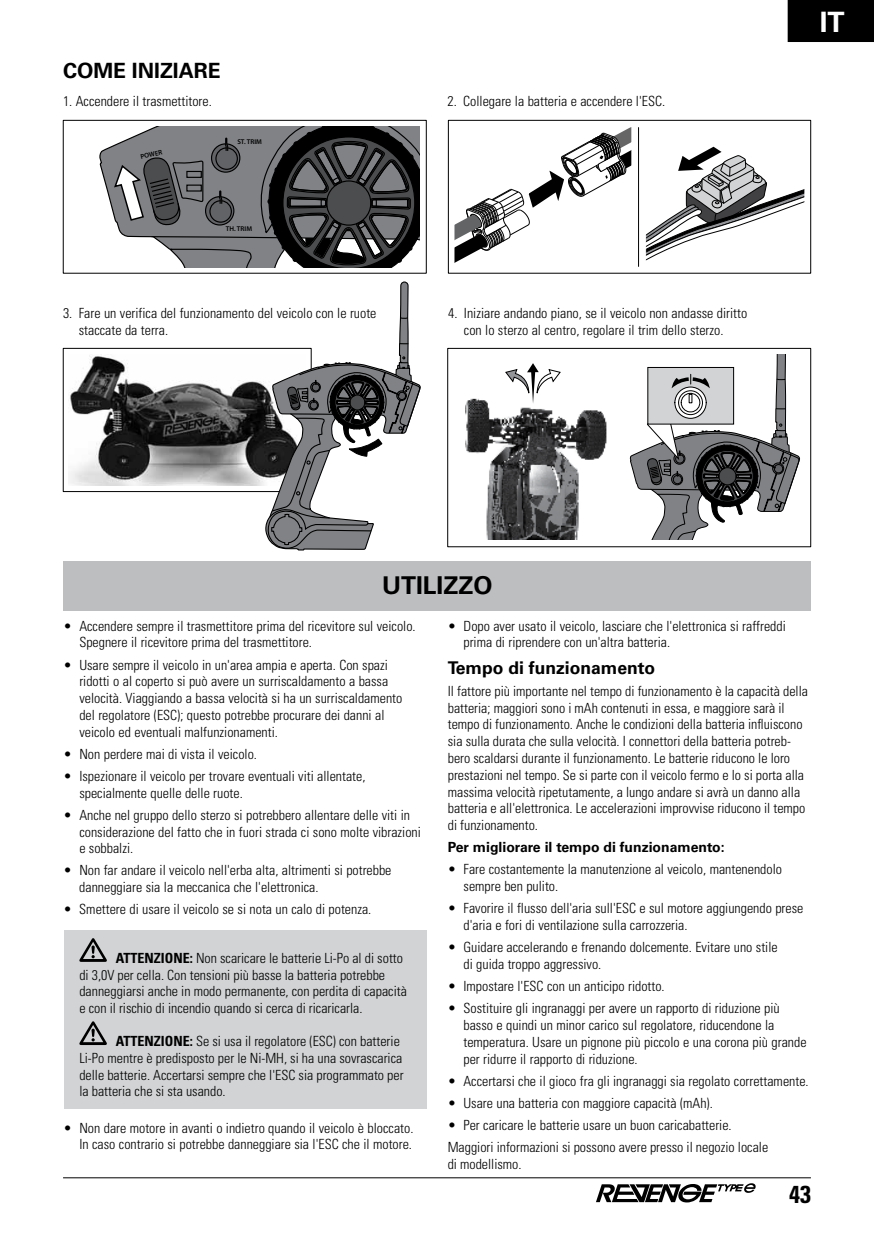
<style>
.page{position:relative;width:874px;height:1241px;background:#fff}
.page>*{position:absolute;margin:0;border:0;box-sizing:border-box;transform-origin:0 0}
.t1{font:700 28px "Univers LT Std";color:#fff}
.t2{font:700 24.5px "Univers LT Std";color:#000}
.t3{font:700 condensed 24.5px "Univers LT Std";color:#000}
.t4{font:700 21px "Univers LT Std";color:#000}
.t5{font:700 17.5px "Univers LT Std";color:#000}
.t6{font:300 condensed 14px/16.8px "Univers LT Std";color:#000}
.t7{font:700 14px "Univers LT Std";color:#000}
.t8{font:600 7px "Myriad Pro";color:#000}
.s1{font-weight:700}
</style>
<div class="page">
<hr style="left:63px;top:1177px;width:747px;height:1px;background:#000">
<div style="left:787px;top:0;width:86px;height:42px;background:#000"></div>
<svg style="left:596px;top:1183px;width:159px;height:19px"></svg>
<div style="left:63px;top:348px;width:248px;height:143px;background:#fff;border:1px solid #000"></div>
<img style="left:69px;top:355px;width:195px;height:131px">
<svg style="left:264px;top:281px;width:157px;height:270px"></svg>
<div style="left:63px;top:120px;width:363px;height:153px;background:#fff;border:1px solid #000"></div>
<svg style="left:99px;top:126px;width:320px;height:142px;background:#67686a"></svg>
<div style="left:64px;top:929px;width:362px;height:179px;background:#d1d3d4"></div>
<svg style="left:79px;top:938px;width:28px;height:23px"></svg>
<svg style="left:79px;top:1021px;width:28px;height:23px"></svg>
<div style="left:64px;top:561px;width:746px;height:49px;background:#bcbec0"></div>
<svg style="left:629px;top:354px;width:170px;height:186px"></svg>
<img style="left:465px;top:398px;width:142px;height:142px">
<svg style="left:504px;top:363px;width:57px;height:40px"></svg>
<div style="left:447px;top:348px;width:363px;height:199px;border:1px solid #000"></div>
<div style="left:448px;top:120px;width:362px;height:153px;background:#fff;border:1px solid #000"></div>
<svg style="left:454px;top:127px;width:177px;height:136px"></svg>
<hr style="left:637px;top:127px;width:1px;height:139px;background:#000">
<svg style="left:645px;top:146px;width:159px;height:115px"></svg>
<h3 class="t4" style="left:63px;top:59px;width:159px">Come iniziare</h3>
<p class="t6" style="left:63px;top:92px;width:150px">1. Accendere il trasmettitore.</p>
<p class="t8" style="left:140px;top:152px;width:24px;rotate:-12deg">POWER</p>
<p class="t8" style="left:237px;top:138px;width:26px">ST. TRIM</p>
<p class="t8" style="left:226px;top:225px;width:28px">TH. TRIM</p>
<p class="t6" style="left:79px;top:304px;width:299px;text-indent:-16px">3. Fare un verifica del funzionamento del veicolo con le ruote staccate da terra.</p>
<p class="t6" style="left:447px;top:92px;width:219px">2. Collegare la batteria e accendere l'ESC.</p>
<p class="t6" style="left:448px;top:304px;width:300px;text-align:center">4. Iniziare andando piano, se il veicolo non andasse diritto con lo sterzo al centro, regolare il trim dello sterzo.</p>
<h1 class="t1" style="left:819px;top:6px;width:26px">IT</h1>
<h2 class="t2" style="left:382px;top:571px;width:112px">UTILIZZO</h2>
<p class="t6" style="left:79px;top:617px;width:338px;text-indent:-16px">• Accendere sempre il trasmettitore prima del ricevitore sul veicolo.<br>Spegnere il ricevitore prima del trasmettitore.</p>
<p class="t6" style="left:79px;top:656px;width:324px;text-indent:-16px">• Usare sempre il veicolo in un'area ampia e aperta. Con spazi ridotti o al coperto si può avere un surriscaldamento a bassa velocità. Viaggiando a bassa velocità si ha un surriscaldamento del regolatore (ESC); questo potrebbe procurare dei danni al veicolo ed eventuali malfunzionamenti.</p>
<p class="t6" style="left:64px;top:745px;width:195px">• Non perdere mai di vista il veicolo.</p>
<p class="t6" style="left:79px;top:767px;width:287px;text-indent:-16px">• Ispezionare il veicolo per trovare eventuali viti allentate, specialmente quelle delle ruote.</p>
<p class="t6" style="left:79px;top:806px;width:343px;text-indent:-16px">• Anche nel gruppo dello sterzo si potrebbero allentare delle viti in considerazione del fatto che in fuori strada ci sono molte vibrazioni e sobbalzi.</p>
<p class="t6" style="left:79px;top:862px;width:313px;text-indent:-16px">• Non far andare il veicolo nell'erba alta, altrimenti si potrebbe danneggiare sia la meccanica che l'elettronica.</p>
<p class="t6" style="left:63px;top:900px;width:309px">• Smettere di usare il veicolo se si nota un calo di potenza.</p>
<p class="t6" style="left:79px;top:949px;width:329px;text-indent:36px"><span class="s1">ATTENZIONE:</span> Non scaricare le batterie Li-Po al di sotto di 3,0V per cella. Con tensioni più basse la batteria potrebbe danneggiarsi anche in modo permanente, con perdita di capacità e con il rischio di incendio quando si cerca di ricaricarla.</p>
<p class="t6" style="left:79px;top:1032px;width:325px;text-indent:36px"><span class="s1">ATTENZIONE:</span> Se si usa il regolatore (ESC) con batterie Li-Po mentre è predisposto per le Ni-MH, si ha una sovrascarica delle batterie. Accertarsi sempre che l'ESC sia programmato per la batteria che si sta usando.</p>
<p class="t6" style="left:64px;top:1118px;width:351px;text-align:right">• Non dare motore in avanti o indietro quando il veicolo è bloccato.<br>In caso contrario si potrebbe danneggiare sia l'ESC che il motore.</p>
<p class="t6" style="left:463px;top:617px;width:323px;text-indent:-16px">• Dopo aver usato il veicolo, lasciare che l'elettronica si raffreddi prima di riprendere con un'altra batteria.</p>
<p class="t5" style="left:447px;top:657px;width:209px">Tempo di funzionamento</p>
<p class="t6" style="left:447px;top:682px;width:361px">Il fattore più importante nel tempo di funzionamento è la capacità della batteria; maggiori sono i mAh contenuti in essa, e maggiore sarà il tempo di funzionamento. Anche le condizioni della batteria influiscono sia sulla durata che sulla velocità. I connettori della batteria potreb&shy;bero scaldarsi durante il funzionamento. Le batterie riducono le loro prestazioni nel tempo. Se si parte con il veicolo fermo e lo si porta alla massima velocità ripetutamente, a lungo andare si avrà un danno alla batteria e all'elettronica. Le accelerazioni improvvise riducono il tempo di funzionamento.</p>
<p class="t7" style="left:447px;top:839px;width:278px">Per migliorare il tempo di funzionamento:</p>
<p class="t6" style="left:463px;top:861px;width:320px;text-indent:-16px">• Fare costantemente la manutenzione al veicolo, mantenendolo sempre ben pulito.</p>
<p class="t6" style="left:463px;top:899px;width:341px;text-indent:-16px">• Favorire il flusso dell'aria sull'ESC e sul motore aggiungendo prese d'aria e fori di ventilazione sulla carrozzeria.</p>
<p class="t6" style="left:463px;top:938px;width:315px;text-indent:-16px">• Guidare accelerando e frenando dolcemente. Evitare uno stile di guida troppo aggressivo.</p>
<p class="t6" style="left:447px;top:977px;width:218px">• Impostare l'ESC con un anticipo ridotto.</p>
<p class="t6" style="left:463px;top:999px;width:344px;text-indent:-16px">• Sostituire gli ingranaggi per avere un rapporto di riduzione più basso e quindi un minor carico sul regolatore, riducendone la temperatura. Usare un pignone più piccolo e una corona più grande per ridurre il rapporto di riduzione.</p>
<p class="t6" style="left:447px;top:1072px;width:362px">• Accertarsi che il gioco fra gli ingranaggi sia regolato correttamente.</p>
<p class="t6" style="left:447px;top:1094px;width:266px">• Usare una batteria con maggiore capacità (mAh).</p>
<p class="t6" style="left:447px;top:1113px;width:322px;line-height:22.1px">• Per caricare le batterie usare un buon caricabatterie.<br>Maggiori informazioni si possono avere presso il negozio locale</p>
<p class="t6" style="left:447px;top:1155px;width:75px">di modellismo.</p>
<h2 class="t3" style="left:788px;top:1178px;width:23px">43</h2>
</div>
